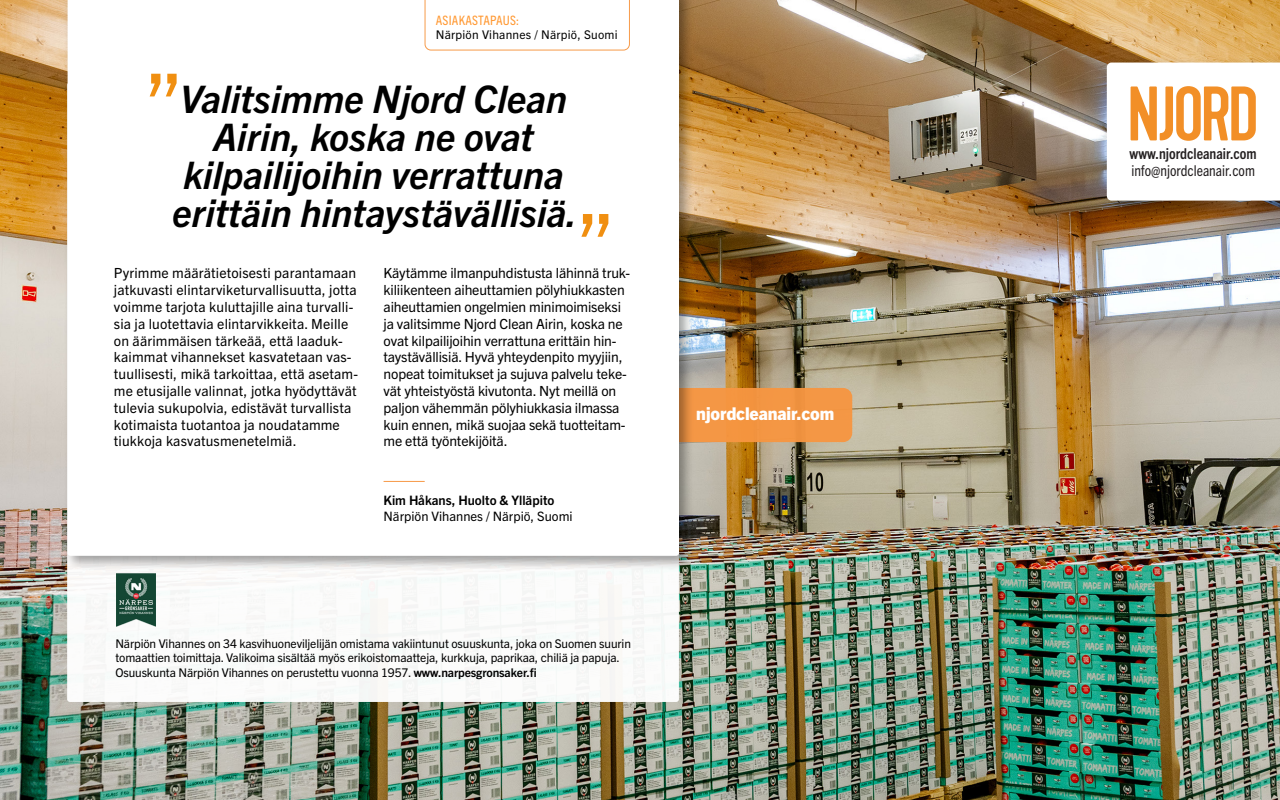
<style>
.page{position:relative;width:1280px;height:800px;background:#fff}
.page>*{position:absolute;margin:0;border:0;box-sizing:border-box;transform-origin:0 0}
.t1{font:84.5px "Trade Gothic Next LT Pro";color:#f08f11}
.t2{font:italic 700 38px/38px "Trade Gothic Next LT Pro";color:#000;text-align:center}
.t3{font:800 17.6px "Trade Gothic Next LT Pro";letter-spacing:-.01em;color:#fff}
.t4{font:condensed 15px/16.7px "Trade Gothic Next LT Pro";color:#231f20}
.t5{font:14px/16.8px "Trade Gothic Next LT Pro";letter-spacing:.005em;color:#000}
.t6{font:13px "Trade Gothic Next LT Pro";color:#000}
.t7{font:700 13px "Trade Gothic Next LT Pro";color:#000}
.t8{font:condensed 13px "Trade Gothic Next LT Pro";letter-spacing:.02em;color:#f93}
.t9{font:12px/14.4px "Trade Gothic Next LT Pro";letter-spacing:-.01em;color:#000}
.t10{font:12px "Trade Gothic Next LT Pro";letter-spacing:.02em;color:#000}
.s1{font-weight:700}
</style>
<div class="page">
<img style="left:0;top:0;width:1280px;height:800px">
<div style="left:605px;top:388px;width:247px;height:54px;background:#f79641;border-radius:9px"></div>
<div style="left:67px;top:82px;width:612px;height:620px;background:#fff;border-radius:3px"></div>
<div style="left:64px;top:0;width:630px;height:571px;background:#000;opacity:.36"></div>
<svg style="left:68px;top:0;width:611px;height:556px"></svg>
<svg style="left:425px;top:0;width:205px;height:50px"></svg>
<hr style="left:384px;top:481px;width:41px;height:1px;background:#f79641">
<div style="left:1101px;top:57px;width:179px;height:170px;background:#000;opacity:.36"></div>
<svg style="left:1107px;top:63px;width:173px;height:138px"></svg>
<img style="left:109px;top:572px;width:55px;height:55px">
<p class="t8" style="left:436px;top:11px;width:85px">ASIAKASTAPAUS:</p>
<p class="t10" style="left:436px;top:26px;width:183px">Närpiön Vihannes / Närpiö, Suomi</p>
<p class="t1" style="left:144px;top:45px;width:41px">”</p>
<p class="t2" style="left:172px;top:77px;width:406px">Valitsimme Njord Clean<br>Airin, koska ne ovat kilpailijoihin verrattuna erittäin hintaystävällisiä.</p>
<p class="t1" style="left:576px;top:185px;width:41px">”</p>
<p class="t5" style="left:114px;top:264px;width:246px">Pyrimme määrätietoisesti parantamaan jatkuvasti elintarviketurvallisuutta, jotta voimme tarjota kuluttajille aina turvalli&shy;sia ja luotettavia elintarvikkeita. Meille on äärimmäisen tärkeää, että laaduk&shy;kaimmat vihannekset kasvatetaan vas&shy;tuullisesti, mikä tarkoittaa, että asetam&shy;me etusijalle valinnat, jotka hyödyttävät tulevia sukupolvia, edistävät turvallista kotimaista tuotantoa ja noudatamme tiukkoja kasvatusmenetelmiä.</p>
<p class="t5" style="left:384px;top:264px;width:248px">Käytämme ilmanpuhdistusta lähinnä truk&shy;kiliikenteen aiheuttamien pölyhiukkasten aiheuttamien ongelmien minimoimiseksi ja valitsimme Njord Clean Airin, koska ne ovat kilpailijoihin verrattuna erittäin hin&shy;taystävällisiä. Hyvä yhteydenpito myyjiin, nopeat toimitukset ja sujuva palvelu teke&shy;vät yhteistyöstä kivutonta. Nyt meillä on paljon vähemmän pölyhiukkasia ilmassa kuin ennen, mikä suojaa sekä tuotteitam&shy;me että työntekijöitä.</p>
<p class="t7" style="left:384px;top:491px;width:172px">Kim Håkans, Huolto &amp; Ylläpito</p>
<p class="t6" style="left:384px;top:507px;width:191px">Närpiön Vihannes / Närpiö, Suomi</p>
<p class="t9" style="left:115px;top:636px;width:517px">Närpiön Vihannes on 34 kasvihuoneviljelijän omistama vakiintunut osuuskunta, joka on Suomen suurin tomaattien toimittaja. Valikoima sisältää myös erikoistomaatteja, kurkkuja, paprikaa, chiliä ja papuja.<br>Osuuskunta Närpiön Vihannes on perustettu vuonna 1957. <span class="s1">www.narpesgronsaker.fi</span></p>
<p class="t3" style="left:696px;top:401px;width:140px">njordcleanair.com</p>
<p class="t4" style="left:1130px;top:144px;width:129px"><span class="s1">www.njordcleanair.com </span>info@njordcleanair.com</p>
</div>
